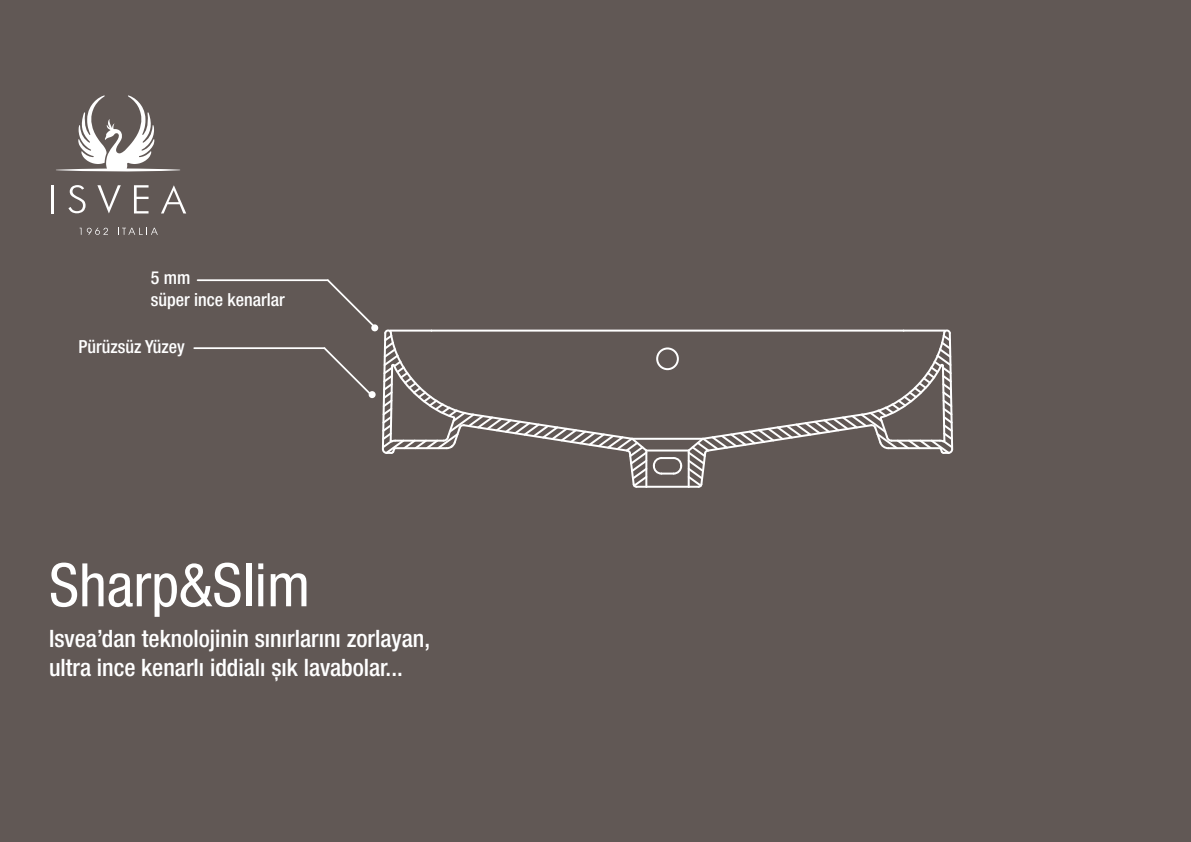
<style>
.page{position:relative;width:1191px;height:842px;background:#615855}
.page>*{position:absolute;margin:0;border:0;box-sizing:border-box;transform-origin:0 0}
.t1{font:condensed 60px "Helvetica Neue LT Pro";color:#fff}
.t2{font:500 condensed 24px/28.8px "Helvetica Neue LT Pro";color:#fff}
.t3{font:500 condensed 18px/21.6px "Helvetica Neue LT Pro";color:#fff}
</style>
<div class="page">
<svg style="left:161px;top:185px;width:25px;height:28px"></svg>
<svg style="left:68px;top:185px;width:18px;height:28px"></svg>
<svg style="left:97px;top:185px;width:24px;height:28px"></svg>
<svg style="left:134px;top:185px;width:14px;height:28px"></svg>
<hr style="left:51px;top:185px;width:3px;height:28px;background:#fff">
<svg style="left:80px;top:228px;width:28px;height:7px"></svg>
<svg style="left:118px;top:228px;width:40px;height:7px"></svg>
<svg style="left:55px;top:95px;width:126px;height:77px"></svg>
<hr style="left:198px;top:279px;width:130px;height:2px;background:#fff">
<hr style="left:194px;top:347px;width:130px;height:2px;background:#fff">
<svg style="left:322px;top:278px;width:633px;height:211px;background:#6b6360"></svg>
<p class="t3" style="left:151px;top:267px;width:135px">5 mm<br>süper ince kenarlar</p>
<p class="t3" style="left:79px;top:336px;width:108px">Pürüzsüz Yüzey</p>
<h1 class="t1" style="left:49px;top:550px;width:263px">Sharp&amp;Slim</h1>
<p class="t2" style="left:49px;top:624px;width:383px">Isvea’dan teknolojinin sınırlarını zorlayan, ultra ince kenarlı iddialı șık lavabolar...</p>
</div>
